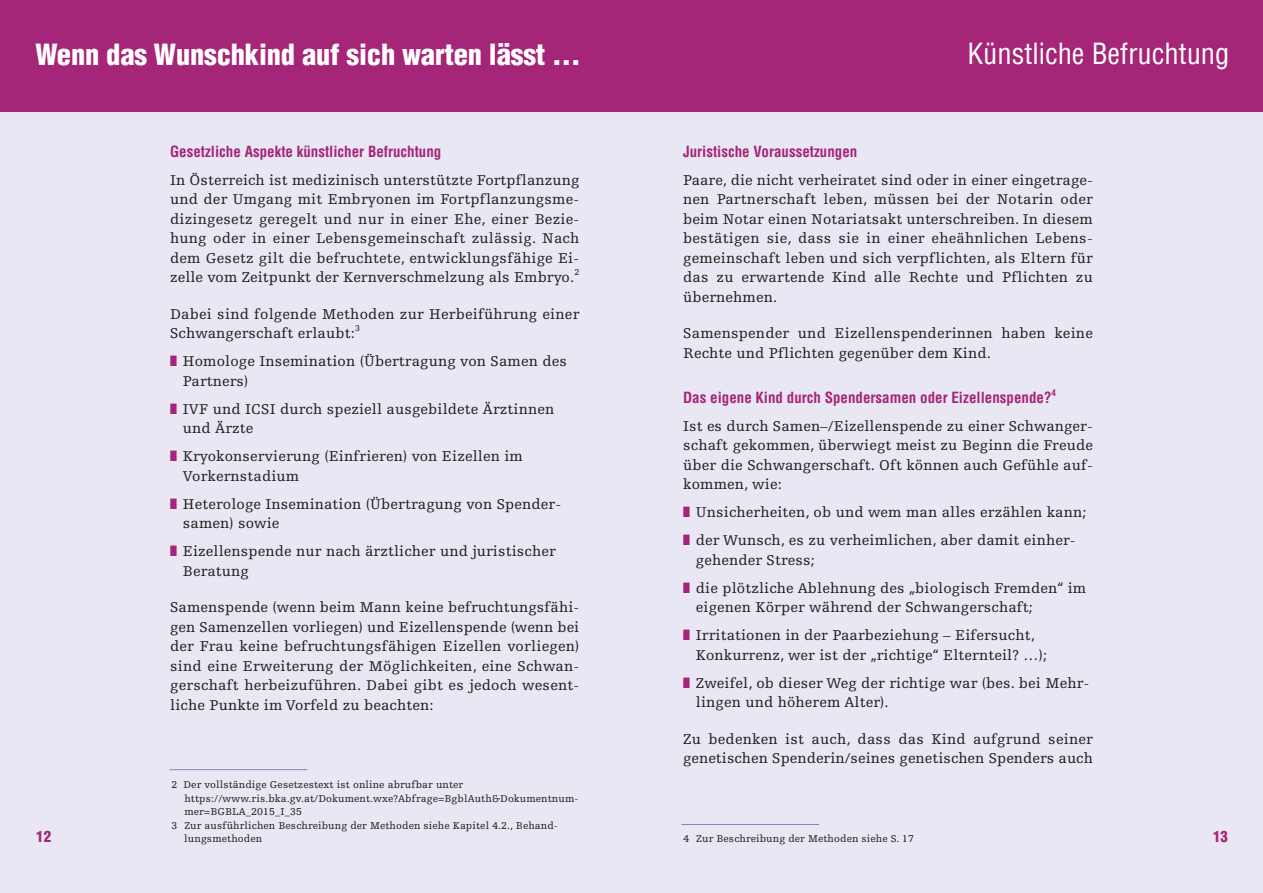
<style>
.page{position:relative;width:1263px;height:893px;background:#fff}
.page>*{position:absolute;margin:0;border:0;box-sizing:border-box;transform-origin:0 0}
.t1{font:900 condensed 28.5px "Helvetica";letter-spacing:-.005em;color:#fff}
.t2{font:condensed 28.5px "Helvetica LT Std";color:#fff}
.t3{font:15px/19.5px "Egyptienne F";letter-spacing:.01em;color:#231f20}
.t4{font:700 condensed 15px "Helvetica";color:#a52579}
.t5{font:900 condensed 15px "Helvetica";color:#a52579}
.t6{font:10.5px "Egyptienne F";letter-spacing:.01em;color:#231f20}
.t7{font:700 condensed 9px "Helvetica";color:#a52579}
.s1{font-family:"Apple Icon 2";color:#a52579}
</style>
<div class="page">
<div style="left:632px;top:100px;width:631px;height:793px;background:#e8e7f3"></div>
<div style="left:631px;top:0;width:632px;height:112px;background:#a52579"></div>
<div style="left:0;top:100px;width:632px;height:793px;background:#e8e7f3"></div>
<div style="left:0;top:0;width:634px;height:112px;background:#a52579"></div>
<hr style="left:169px;top:769px;width:138px;height:1px;background:#8781bd">
<hr style="left:681px;top:824px;width:138px;height:1px;background:#8781bd">
<h1 class="t1" style="left:35px;top:39px;width:547px">Wenn das Wunschkind auf sich warten lässt …</h1>
<h1 class="t2" style="left:967px;top:42px;width:264px">Künstliche Befruchtung</h1>
<h3 class="t4" style="left:170px;top:143px;width:273px">Gesetzliche Aspekte künstlicher Befruchtung</h3>
<p class="t3" style="left:170px;top:171px;width:411px;text-align:justify">In Österreich ist medizinisch unterstützte Fortpflanzung und der Umgang mit Embryonen im Fortpflanzungsme&shy;dizingesetz geregelt und nur in einer Ehe, einer Bezie&shy;hung oder in einer Lebensgemeinschaft zulässig. Nach dem Gesetz gilt die befruchtete, entwicklungsfähige Ei&shy;zelle vom Zeitpunkt der Kernverschmelzung als Embryo.<sup>2</sup></p>
<p class="t3" style="left:170px;top:305px;width:411px">Dabei sind folgende Methoden zur Herbeiführung einer<br>Schwangerschaft erlaubt:<sup>3</sup></p>
<p class="t3" style="left:183px;top:353px;width:385px;text-indent:-13px"><span class="s1">N</span> Homologe Insemination (Übertragung von Samen des<br>Partners)</p>
<p class="t3" style="left:183px;top:400px;width:373px;text-indent:-13px"><span class="s1">N</span> IVF und ICSI durch speziell ausgebildete Ärztinnen und Ärzte</p>
<p class="t3" style="left:183px;top:448px;width:341px;text-indent:-13px"><span class="s1">N</span> Kryokonservierung (Einfrieren) von Eizellen im<br>Vorkernstadium</p>
<p class="t3" style="left:183px;top:495px;width:380px;text-indent:-13px"><span class="s1">N</span> Heterologe Insemination (Übertragung von Spender&shy;samen) sowie</p>
<p class="t3" style="left:183px;top:543px;width:374px;text-indent:-13px"><span class="s1">N</span> Eizellenspende nur nach ärztlicher und juristischer<br>Beratung</p>
<p class="t3" style="left:170px;top:599px;width:411px;text-align:justify">Samenspende (wenn beim Mann keine befruchtungsfähi&shy;gen Samenzellen vorliegen) und Eizellenspende (wenn bei der Frau keine befruchtungsfähigen Eizellen vorliegen) sind eine Erweiterung der Möglichkeiten, eine Schwan&shy;gerschaft herbeizuführen. Dabei gibt es jedoch wesent&shy;liche Punkte im Vorfeld zu beachten:</p>
<h3 class="t4" style="left:683px;top:143px;width:176px">Juristische Voraussetzungen</h3>
<p class="t3" style="left:683px;top:171px;width:411px;text-align:justify">Paare, die nicht verheiratet sind oder in einer eingetrage&shy;nen Partnerschaft leben, müssen bei der Notarin oder beim Notar einen Notariatsakt unterschreiben. In diesem bestätigen sie, dass sie in einer eheähnlichen Lebens&shy;gemeinschaft leben und sich verpflichten, als Eltern für das zu erwartende Kind alle Rechte und Pflichten zu übernehmen.</p>
<p class="t3" style="left:683px;top:325px;width:411px">Samenspender und Eizellenspenderinnen haben keine<br>Rechte und Pflichten gegenüber dem Kind.</p>
<h3 class="t4" style="left:683px;top:389px;width:370px">Das eigene Kind durch Spendersamen oder Eizellenspende?</h3>
<h3 class="t7" style="left:1051px;top:387px;width:6px">4</h3>
<p class="t3" style="left:683px;top:417px;width:411px;text-align:justify">Ist es durch Samen–/Eizellenspende zu einer Schwanger&shy;schaft gekommen, überwiegt meist zu Beginn die Freude über die Schwangerschaft. Oft können auch Gefühle auf&shy;kommen, wie:</p>
<p class="t3" style="left:683px;top:499px;width:405px;line-height:28px"><span class="s1">N</span> Unsicherheiten, ob und wem man alles erzählen kann;<br><span class="s1">N</span> der Wunsch, es zu verheimlichen, aber damit einher-</p>
<p class="t3" style="left:683px;top:579px;width:405px"><span class="s1">N</span> die plötzliche Ablehnung des „biologisch Fremden“ im</p>
<p class="t3" style="left:683px;top:627px;width:353px"><span class="s1">N</span> Irritationen in der Paarbeziehung – Eifersucht,</p>
<p class="t3" style="left:683px;top:674px;width:408px"><span class="s1">N</span> Zweifel, ob dieser Weg der richtige war (bes. bei Mehr-</p>
<p class="t3" style="left:696px;top:551px;width:121px">gehender Stress;</p>
<p class="t3" style="left:696px;top:599px;width:339px">eigenen Körper während der Schwangerschaft;</p>
<p class="t3" style="left:696px;top:646px;width:353px">Konkurrenz, wer ist der „richtige“ Elternteil? …);</p>
<p class="t3" style="left:696px;top:694px;width:194px">lingen und höherem Alter).</p>
<p class="t3" style="left:683px;top:730px;width:411px">Zu bedenken ist auch, dass das Kind aufgrund seiner genetischen Spenderin/seines genetischen Spenders auch</p>
<p class="t5" style="left:36px;top:828px;width:17px">12</p>
<p class="t6" style="left:172px;top:780px;width:293px">2 Der vollständige Gesetzestext ist online abrufbar unter</p>
<p class="t6" style="left:184px;top:794px;width:396px">https://www.ris.bka.gv.at/Dokument.wxe?Abfrage=BgblAuth&amp;Dokumentnum-</p>
<p class="t6" style="left:184px;top:808px;width:119px">mer=BGBLA_2015_I_35</p>
<p class="t6" style="left:172px;top:821px;width:388px">3 Zur ausführlichen Beschreibung der Methoden siehe Kapitel 4.2., Behand-</p>
<p class="t6" style="left:184px;top:835px;width:79px">lungsmethoden</p>
<p class="t6" style="left:683px;top:834px;width:232px">4 Zur Beschreibung der Methoden siehe S. 17</p>
<p class="t5" style="left:1213px;top:828px;width:16px">13</p>
</div>
